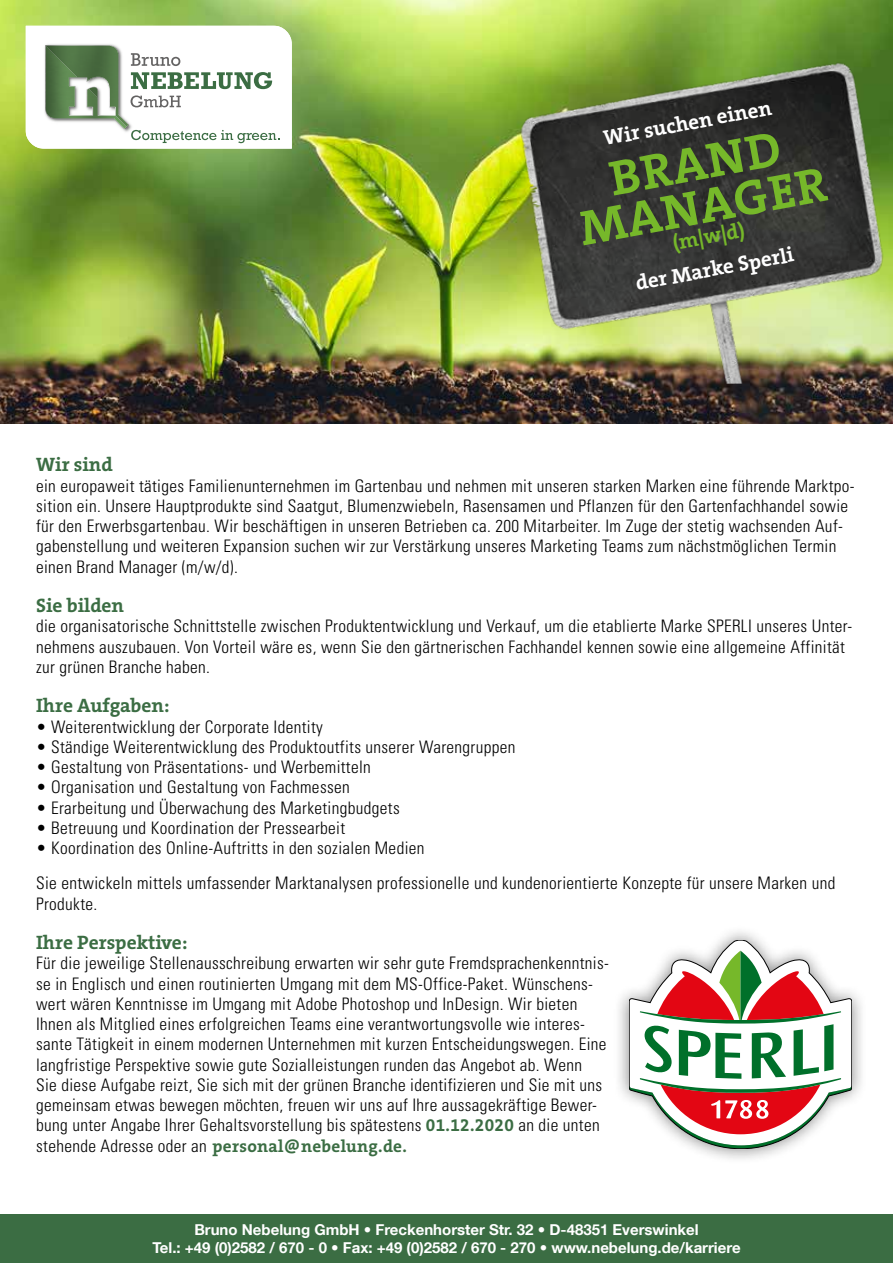
<style>
.page{position:relative;width:893px;height:1263px;background:#fff}
.page>*{position:absolute;margin:0;border:0;box-sizing:border-box;transform-origin:0 0}
.t1{font:49.5px/43.7px "The Serif HP7 Bld";color:#76b82a;text-align:center}
.t2{font:21.15px "The Serif HP7 Bld";color:#fff}
.t3{font:21.15px "The Serif HP7 Bld";color:#76b82a}
.t4{font:19.5px "The Serif HP7 Bld";color:#3b6d43}
.t5{font:300 condensed 17.25px/20.2px "Univers LT Std";letter-spacing:.02em;color:#000}
.t6{font:700 15px/18px "Helvetica Neue LT Com";color:#fff;text-align:center}
.s1{font-family:"The Serif HP7 Bld";font-weight:400;font-stretch:normal;color:#3b6d43}
</style>
<div class="page">
<img style="left:0;top:0;width:893px;height:423px">
<img style="left:507px;top:28px;width:386px;height:356px">
<svg style="left:26px;top:26px;width:266px;height:123px"></svg>
<div style="left:0;top:1214px;width:893px;height:49px;background:#3b6d43"></div>
<div style="left:613px;top:924px;width:255px;height:241px;background:#000;opacity:.5"></div>
<svg style="left:629px;top:940px;width:223px;height:209px"></svg>
<p class="t2" style="left:601px;top:125px;width:172px;rotate:-11deg">Wir suchen einen</p>
<h1 class="t1" style="left:567px;top:166px;width:252px;rotate:-11deg">BRAND<br>MANAGER</h1>
<p class="t3" style="left:670px;top:229px;width:74px;rotate:-11deg">(m|w|d)</p>
<p class="t2" style="left:633px;top:270px;width:162px;rotate:-11deg">der Marke Sperli</p>
<p class="t4" style="left:36px;top:452px;width:78px">Wir sind</p>
<p class="t5" style="left:36px;top:475px;width:820px">ein europaweit tätiges Familienunternehmen im Gartenbau und nehmen mit unseren starken Marken eine führende Marktpo&shy;sition ein. Unsere Hauptprodukte sind Saatgut, Blumenzwiebeln, Rasensamen und Pflanzen für den Gartenfachhandel sowie für den Erwerbsgartenbau. Wir beschäftigen in unseren Betrieben ca. 200 Mitarbeiter. Im Zuge der stetig wachsenden Auf&shy;gabenstellung und weiteren Expansion suchen wir zur Verstärkung unseres Marketing Teams zum nächstmöglichen Termin einen Brand Manager (m/w/d).</p>
<p class="t4" style="left:36px;top:593px;width:89px">Sie bilden</p>
<p class="t5" style="left:36px;top:616px;width:817px">die organisatorische Schnittstelle zwischen Produktentwicklung und Verkauf, um die etablierte Marke SPERLI unseres Unter&shy;nehmens auszubauen. Von Vorteil wäre es, wenn Sie den gärtnerischen Fachhandel kennen sowie eine allgemeine Affinität zur grünen Branche haben.</p>
<p class="t4" style="left:36px;top:693px;width:135px">Ihre Aufgaben:</p>
<p class="t5" style="left:36px;top:716px;width:288px">• Weiterentwicklung der Corporate Identity</p>
<p class="t5" style="left:36px;top:737px;width:481px">• Ständige Weiterentwicklung des Produktoutfits unserer Warengruppen</p>
<p class="t5" style="left:36px;top:757px;width:336px">• Gestaltung von Präsentations- und Werbemitteln</p>
<p class="t5" style="left:36px;top:777px;width:315px">• Organisation und Gestaltung von Fachmessen</p>
<p class="t5" style="left:36px;top:797px;width:365px">• Erarbeitung und Überwachung des Marketingbudgets</p>
<p class="t5" style="left:36px;top:818px;width:311px">• Betreuung und Koordination der Pressearbeit</p>
<p class="t5" style="left:36px;top:830px;width:801px;line-height:35.2px">• Koordination des Online-Auftritts in den sozialen Medien<br>Sie entwickeln mittels umfassender Marktanalysen professionelle und kundenorientierte Konzepte für unsere Marken und</p>
<p class="t5" style="left:36px;top:893px;width:63px">Produkte.</p>
<p class="t4" style="left:36px;top:930px;width:153px">Ihre Perspektive:</p>
<p class="t5" style="left:36px;top:953px;width:574px">Für die jeweilige Stellenausschreibung erwarten wir sehr gute Fremdsprachenkenntnis&shy;se in Englisch und einen routinierten Umgang mit dem MS-Office-Paket. Wünschens&shy;wert wären Kenntnisse im Umgang mit Adobe Photoshop und InDesign. Wir bieten Ihnen als Mitglied eines erfolgreichen Teams eine verantwortungsvolle wie interes&shy;sante Tätigkeit in einem modernen Unternehmen mit kurzen Entscheidungswegen. Eine langfristige Perspektive sowie gute Sozialleistungen runden das Angebot ab. Wenn<br>Sie diese Aufgabe reizt, Sie sich mit der grünen Branche identifizieren und Sie mit uns gemeinsam etwas bewegen möchten, freuen wir uns auf Ihre aussagekräftige Bewer&shy;bung unter Angabe Ihrer Gehaltsvorstellung bis spätestens <span class="s1">01.12.2020</span> an die unten stehende Adresse oder an <span class="s1">personal@nebelung.de.</span></p>
<p class="t6" style="left:152px;top:1220px;width:590px">Bruno Nebelung GmbH • Freckenhorster Str. 32 • D-48351 Everswinkel<br>Tel.: +49 (0)2582 / 670 - 0 • Fax: +49 (0)2582 / 670 - 270 • www.nebelung.de/karriere</p>
</div>
